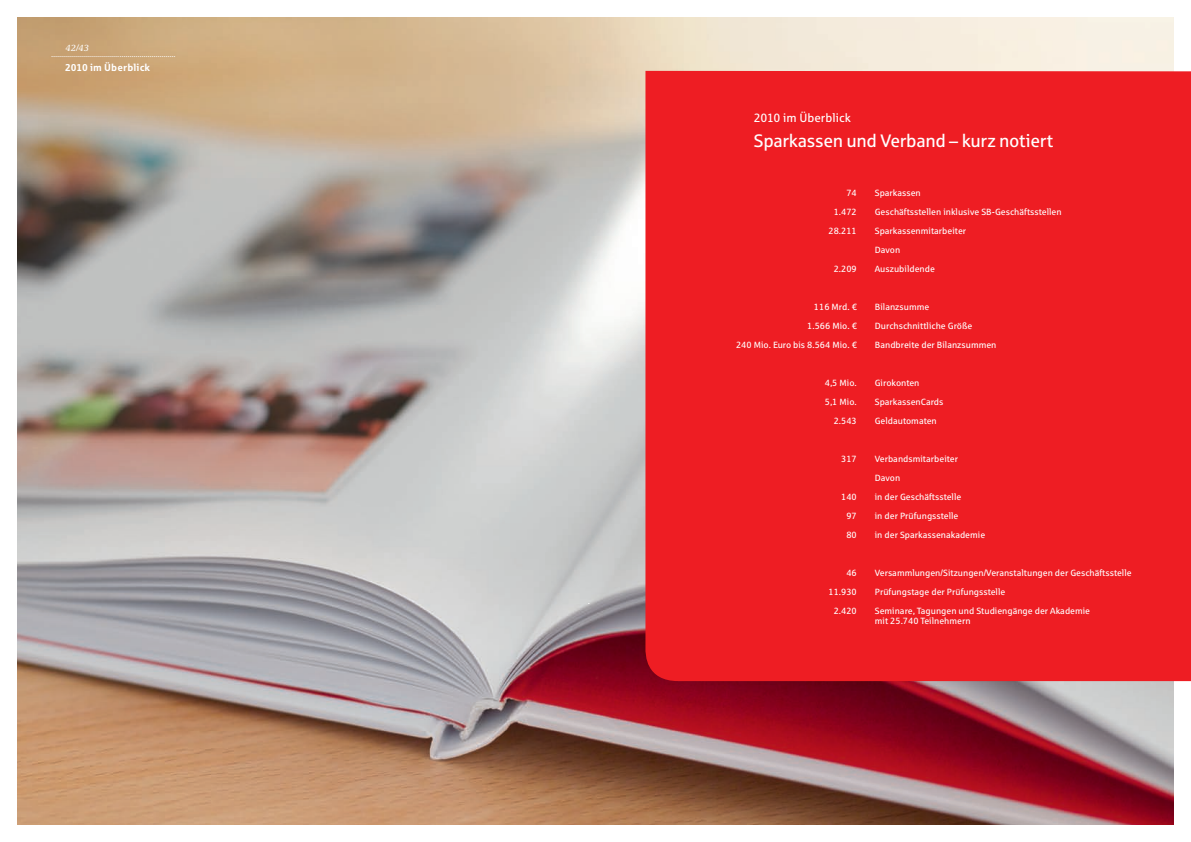
<style>
.page{position:relative;width:1191px;height:842px;background:#fff}
.page>*{position:absolute;margin:0;border:0;box-sizing:border-box;transform-origin:0 0}
.t1{font:18px "Sparkasse Rg";letter-spacing:-.02em;color:#fff}
.t2{font:12px "Sparkasse Rg";letter-spacing:-.005em;color:#fff}
.t3{font:700 10px "Sparkasse Rg";letter-spacing:.01em;color:#fff}
.t4{font:9px/19px "Sparkasse Rg";color:#fff}
.t5{font:italic 9px "Sparkasse Serif";color:#fff}
.t6{font:italic 8px "Sparkasse Serif";color:#fff}
</style>
<div class="page">
<img style="left:17px;top:17px;width:1157px;height:808px">
<div style="left:645px;top:71px;width:546px;height:610px;background:#ee1d23"></div>
<p class="t5" style="left:65px;top:42px;width:25px">42/43</p>
<p class="t6" style="left:51px;top:49px;width:126px">..............................................................</p>
<p class="t3" style="left:65px;top:61px;width:87px">2010 im Überblick</p>
<p class="t4" style="left:587px;top:591px;width:4px">.</p>
<h2 class="t2" style="left:754px;top:110px;width:98px">2010 im Überblick</h2>
<h1 class="t1" style="left:754px;top:130px;width:301px">Sparkassen und Verband – kurz notiert</h1>
<p class="t4" style="left:846px;top:183px;width:12px">74</p>
<p class="t4" style="left:874px;top:183px;width:48px">Sparkassen</p>
<p class="t4" style="left:833px;top:202px;width:25px">1.472</p>
<p class="t4" style="left:874px;top:202px;width:188px">Geschäftsstellen inklusive SB-Geschäftsstellen</p>
<p class="t4" style="left:828px;top:221px;width:30px">28.211</p>
<p class="t4" style="left:874px;top:221px;width:93px">Sparkassenmitarbeiter<br>Davon</p>
<p class="t4" style="left:833px;top:259px;width:25px">2.209</p>
<p class="t4" style="left:874px;top:259px;width:62px">Auszubildende</p>
<p class="t4" style="left:814px;top:297px;width:45px">116 Mrd. €</p>
<p class="t4" style="left:874px;top:297px;width:56px">Bilanzsumme</p>
<p class="t4" style="left:807px;top:316px;width:51px">1.566 Mio. €</p>
<p class="t4" style="left:874px;top:316px;width:99px">Durchschnittliche Größe</p>
<p class="t4" style="left:736px;top:335px;width:122px">240 Mio. Euro bis 8.564 Mio. €</p>
<p class="t4" style="left:874px;top:335px;width:123px">Bandbreite der Bilanzsummen</p>
<p class="t4" style="left:824px;top:373px;width:33px">4,5 Mio.</p>
<p class="t4" style="left:874px;top:373px;width:46px">Girokonten</p>
<p class="t4" style="left:824px;top:392px;width:33px">5,1 Mio.</p>
<p class="t4" style="left:874px;top:392px;width:70px">SparkassenCards</p>
<p class="t4" style="left:833px;top:411px;width:25px">2.543</p>
<p class="t4" style="left:874px;top:411px;width:63px">Geldautomaten</p>
<p class="t4" style="left:841px;top:449px;width:17px">317</p>
<p class="t4" style="left:874px;top:449px;width:85px">Verbandsmitarbeiter<br>Davon</p>
<p class="t4" style="left:841px;top:487px;width:17px">140</p>
<p class="t4" style="left:874px;top:487px;width:88px">in der Geschäftsstelle</p>
<p class="t4" style="left:846px;top:506px;width:12px">97</p>
<p class="t4" style="left:874px;top:506px;width:85px">in der Prüfungsstelle</p>
<p class="t4" style="left:846px;top:525px;width:12px">80</p>
<p class="t4" style="left:874px;top:525px;width:112px">in der Sparkassenakademie</p>
<p class="t4" style="left:846px;top:563px;width:12px">46</p>
<p class="t4" style="left:874px;top:563px;width:258px">Versammlungen/Sitzungen/Veranstaltungen der Geschäftsstelle</p>
<p class="t4" style="left:828px;top:582px;width:30px">11.930</p>
<p class="t4" style="left:874px;top:582px;width:132px">Prüfungstage der Prüfungsstelle</p>
<p class="t4" style="left:833px;top:601px;width:25px">2.420</p>
<p class="t4" style="left:874px;top:606px;width:217px;line-height:10px">Seminare, Tagungen und Studiengänge der Akademie mit 25.740 Teilnehmern</p>
</div>
